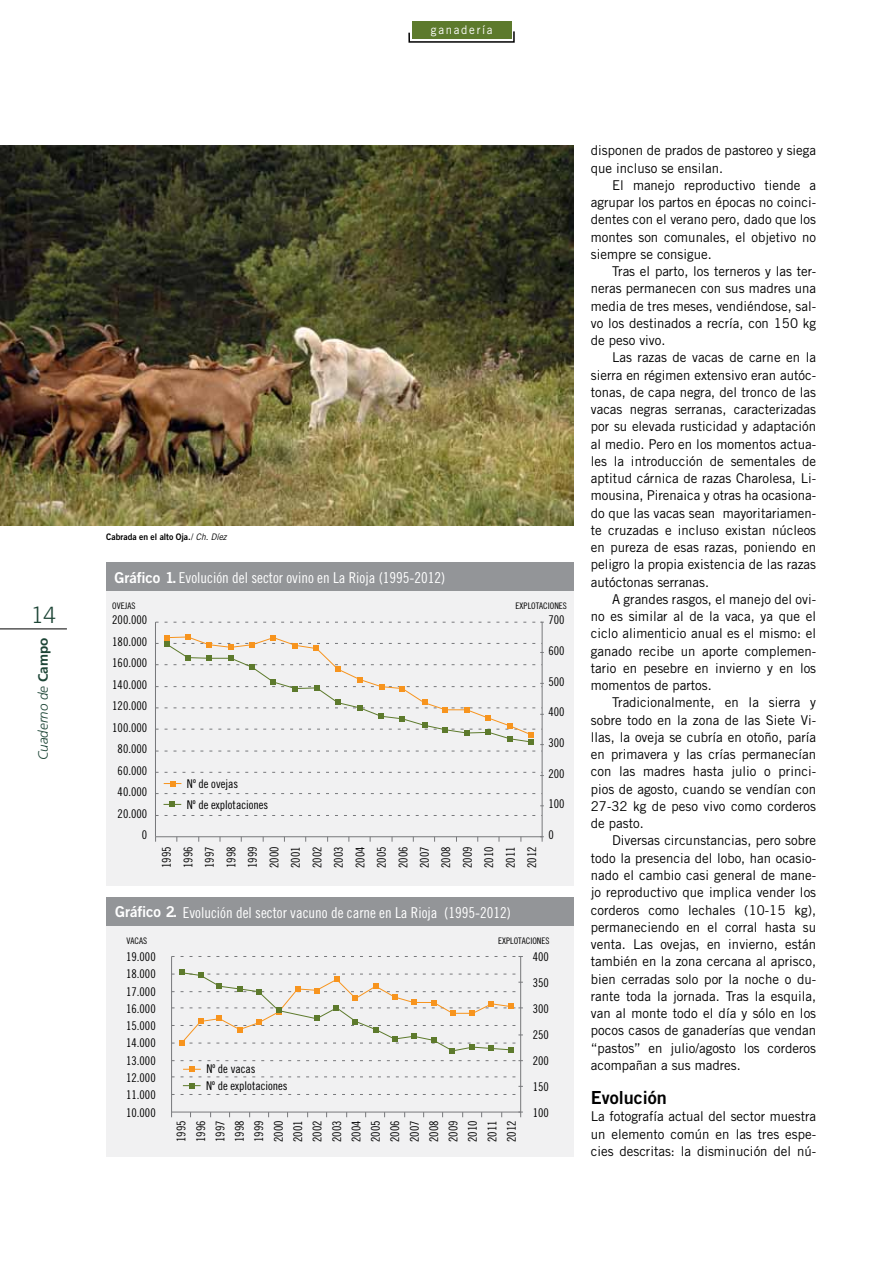
<style>
.page{position:relative;width:893px;height:1263px;background:#fff}
.page>*{position:absolute;margin:0;border:0;box-sizing:border-box;transform-origin:0 0}
.t1{font:300 22.5px "Trade Gothic";color:#1d4536}
.t2{font:18px "Trade Gothic Bold Two";color:#000}
.t3{font:15px "Trade Gothic LT Std Cn 18";color:#fff}
.t4{font:13.5px/17.2px "Trade Gothic LT Std";color:#000;text-align:justify}
.t5{font:italic 300 13.5px "Frutiger";color:#1d4536}
.t6{font:12px/21.5px "Trade Gothic LT Std Cn 18";color:#000;text-align:justify}
.t7{font:12px "Trade Gothic";letter-spacing:.15em;color:#fff;scale:.95 1}
.t8{font:9px "Trade Gothic LT Std Cn 18";color:#000}
.t9{font:9px "Trade Gothic Bold Two";color:#000;scale:.95 1}
.s1{font-weight:700;font-style:normal}
.s2{font-family:"Trade Gothic"}
.s3{font-family:"Trade Gothic";font-style:italic}
.s4{font-family:"Trade Gothic Bold Two"}
</style>
<div class="page">
<div style="left:106px;top:591px;width:467px;height:295px;background:#f1f1f2"></div>
<div style="left:106px;top:562px;width:467px;height:29px;background:#939598"></div>
<svg style="left:156px;top:815px;width:386px;height:1px"></svg>
<svg style="left:156px;top:793px;width:386px;height:1px"></svg>
<svg style="left:156px;top:751px;width:386px;height:1px"></svg>
<hr style="left:542px;top:622px;width:1px;height:215px;background:#77787b">
<svg style="left:156px;top:622px;width:388px;height:1px"></svg>
<hr style="left:155px;top:622px;width:1px;height:215px;background:#77787b">
<hr style="left:155px;top:836px;width:387px;height:1px;background:#77787b">
<svg style="left:540px;top:836px;width:4px;height:6px"></svg>
<svg style="left:156px;top:634px;width:388px;height:111px"></svg>
<svg style="left:156px;top:772px;width:388px;height:14px"></svg>
<svg style="left:164px;top:802px;width:17px;height:5px"></svg>
<div style="left:107px;top:925px;width:467px;height:232px;background:#f1f1f2"></div>
<div style="left:107px;top:897px;width:467px;height:28px;background:#939598"></div>
<svg style="left:172px;top:1094px;width:344px;height:1px"></svg>
<hr style="left:520px;top:956px;width:1px;height:156px;background:#77787b">
<svg style="left:172px;top:1060px;width:351px;height:1px"></svg>
<svg style="left:172px;top:956px;width:351px;height:1px"></svg>
<hr style="left:171px;top:956px;width:1px;height:156px;background:#77787b">
<hr style="left:172px;top:1112px;width:349px;height:1px;background:#77787b">
<svg style="left:518px;top:1112px;width:5px;height:5px"></svg>
<svg style="left:172px;top:970px;width:351px;height:83px"></svg>
<svg style="left:172px;top:1067px;width:349px;height:10px"></svg>
<svg style="left:183px;top:1083px;width:18px;height:5px"></svg>
<hr style="left:0;top:628px;width:67px;height:1px;background:#000">
<svg style="left:408px;top:30px;width:107px;height:13px"></svg>
<div style="left:412px;top:21px;width:99px;height:18px;background:#5d7a2c"></div>
<img style="left:0;top:146px;width:574px;height:380px">
<h1 class="t1" style="left:31px;top:601px;width:27px">14</h1>
<p class="t5" style="left:35px;top:760px;width:124px;rotate:-90deg">Cuaderno de <span class="s1">Campo</span></p>
<p class="t7" style="left:431px;top:23px;width:66px">ganadería</p>
<p class="t9" style="left:106px;top:531px;width:128px">Cabrada en el alto Oja.<span class="s2">/</span> <span class="s3">Ch. Díez</span></p>
<p class="t3" style="left:114px;top:568px;width:333px"><span class="s4">Gráfico 1.</span>Evolución del sector ovino en La Rioja (1995-2012)</p>
<p class="t8" style="left:112px;top:601px;width:25px">OVEJAS</p>
<p class="t8" style="left:516px;top:601px;width:53px">EXPLOTACIONES</p>
<p class="t6" style="left:112px;top:609px;width:36px">200.000</p>
<p class="t6" style="left:112px;top:631px;width:36px">180.000</p>
<p class="t6" style="left:112px;top:652px;width:36px">160.000</p>
<p class="t6" style="left:112px;top:674px;width:36px">140.000</p>
<p class="t6" style="left:112px;top:695px;width:36px">120.000</p>
<p class="t6" style="left:112px;top:716px;width:36px">100.000</p>
<p class="t6" style="left:118px;top:738px;width:31px">80.000</p>
<p class="t6" style="left:118px;top:759px;width:31px">60.000</p>
<p class="t6" style="left:118px;top:781px;width:31px">40.000</p>
<p class="t6" style="left:118px;top:802px;width:31px">20.000</p>
<p class="t6" style="left:142px;top:824px;width:7px">0</p>
<p class="t6" style="left:187px;top:773px;width:83px;line-height:20.9px">Nº de ovejas<br>Nº de explotaciones</p>
<p class="t6" style="left:156px;top:868px;width:23px;rotate:-90deg">1995<br>1996<br>1997<br>1998<br>1999<br>2000<br>2001<br>2002<br>2003<br>2004<br>2005<br>2006<br>2007<br>2008<br>2009<br>2010<br>2011<br>2012</p>
<p class="t6" style="left:548px;top:609px;width:18px">700</p>
<p class="t6" style="left:548px;top:640px;width:18px">600</p>
<p class="t6" style="left:548px;top:670px;width:18px">500</p>
<p class="t6" style="left:548px;top:701px;width:18px">400</p>
<p class="t6" style="left:548px;top:732px;width:18px">300</p>
<p class="t6" style="left:548px;top:762px;width:18px">200</p>
<p class="t6" style="left:548px;top:793px;width:18px">100</p>
<p class="t6" style="left:548px;top:824px;width:7px">0</p>
<p class="t3" style="left:115px;top:903px;width:397px"><span class="s4">Gráfico 2.</span> Evolución del sector vacuno de carne en La Rioja (1995-2012)</p>
<p class="t8" style="left:126px;top:935px;width:22px">VACAS</p>
<p class="t8" style="left:498px;top:935px;width:53px">EXPLOTACIONES</p>
<p class="t6" style="left:126px;top:946px;width:31px">19.000</p>
<p class="t6" style="left:126px;top:963px;width:31px">18.000</p>
<p class="t6" style="left:126px;top:980px;width:31px">17.000</p>
<p class="t6" style="left:126px;top:998px;width:31px">16.000</p>
<p class="t6" style="left:126px;top:1015px;width:31px">15.000</p>
<p class="t6" style="left:126px;top:1032px;width:31px">14.000</p>
<p class="t6" style="left:126px;top:1049px;width:31px">13.000</p>
<p class="t6" style="left:126px;top:1067px;width:31px">12.000</p>
<p class="t6" style="left:126px;top:1084px;width:31px">11.000</p>
<p class="t6" style="left:126px;top:1101px;width:31px">10.000</p>
<p class="t6" style="left:206px;top:1061px;width:83px;line-height:16.4px">Nº de vacas<br>Nº de explotaciones</p>
<p class="t6" style="left:172px;top:1142px;width:23px;line-height:19.4px;rotate:-90deg">1995<br>1996<br>1997<br>1998<br>1999<br>2000<br>2001<br>2002<br>2003<br>2004<br>2005<br>2006<br>2007<br>2008<br>2009<br>2010<br>2011<br>2012</p>
<p class="t6" style="left:533px;top:946px;width:18px">400</p>
<p class="t6" style="left:533px;top:972px;width:18px">350</p>
<p class="t6" style="left:533px;top:998px;width:18px">300</p>
<p class="t6" style="left:533px;top:1023px;width:18px">250</p>
<p class="t6" style="left:533px;top:1049px;width:18px">200</p>
<p class="t6" style="left:533px;top:1075px;width:18px">150</p>
<p class="t6" style="left:533px;top:1101px;width:18px">100</p>
<p class="t4" style="left:591px;top:142px;width:227px">disponen de prados de pastoreo y siega que incluso se ensilan.</p>
<p class="t4" style="left:591px;top:176px;width:227px;text-indent:21px">El manejo reproductivo tiende a agrupar los partos en épocas no coinci&shy;dentes con el verano pero, dado que los montes son comunales, el objetivo no siempre se consigue.</p>
<p class="t4" style="left:591px;top:262px;width:227px;text-indent:21px">Tras el parto, los terneros y las ter&shy;neras permanecen con sus madres una media de tres meses, vendiéndose, sal&shy;vo los destinados a recría, con 150 kg de peso vivo.</p>
<p class="t4" style="left:591px;top:349px;width:227px;text-indent:21px">Las razas de vacas de carne en la sierra en régimen extensivo eran autóc&shy;tonas, de capa negra, del tronco de las vacas negras serranas, caracterizadas por su elevada rusticidad y adaptación al medio. Pero en los momentos actua&shy;les la introducción de sementales de aptitud cárnica de razas Charolesa, Li&shy;mousina, Pirenaica y otras ha ocasiona&shy;do que las vacas sean mayoritariamen&shy;te cruzadas e incluso existan núcleos en pureza de esas razas, poniendo en peligro la propia existencia de las razas autóctonas serranas.</p>
<p class="t4" style="left:591px;top:590px;width:227px;text-indent:21px">A grandes rasgos, el manejo del ovi&shy;no es similar al de la vaca, ya que el ciclo alimenticio anual es el mismo: el ganado recibe un aporte complemen&shy;tario en pesebre en invierno y en los momentos de partos.</p>
<p class="t4" style="left:591px;top:694px;width:227px;text-indent:21px">Tradicionalmente, en la sierra y sobre todo en la zona de las Siete Vi&shy;llas, la oveja se cubría en otoño, paría en primavera y las crías permanecían con las madres hasta julio o princi&shy;pios de agosto, cuando se vendían con 27-32 kg de peso vivo como corderos de pasto.</p>
<p class="t4" style="left:591px;top:832px;width:227px;text-indent:21px">Diversas circunstancias, pero sobre todo la presencia del lobo, han ocasio&shy;nado el cambio casi general de mane&shy;jo reproductivo que implica vender los corderos como lechales (10-15 kg), permaneciendo en el corral hasta su venta. Las ovejas, en invierno, están también en la zona cercana al aprisco, bien cerradas solo por la noche o du&shy;rante toda la jornada. Tras la esquila, van al monte todo el día y sólo en los pocos casos de ganaderías que vendan “pastos” en julio/agosto los corderos acompañan a sus madres.</p>
<h2 class="t2" style="left:591px;top:1086px;width:78px">Evolución</h2>
<p class="t4" style="left:591px;top:1108px;width:227px">La fotografía actual del sector muestra un elemento común en las tres espe&shy;cies descritas: la disminución del nú-</p>
</div>
